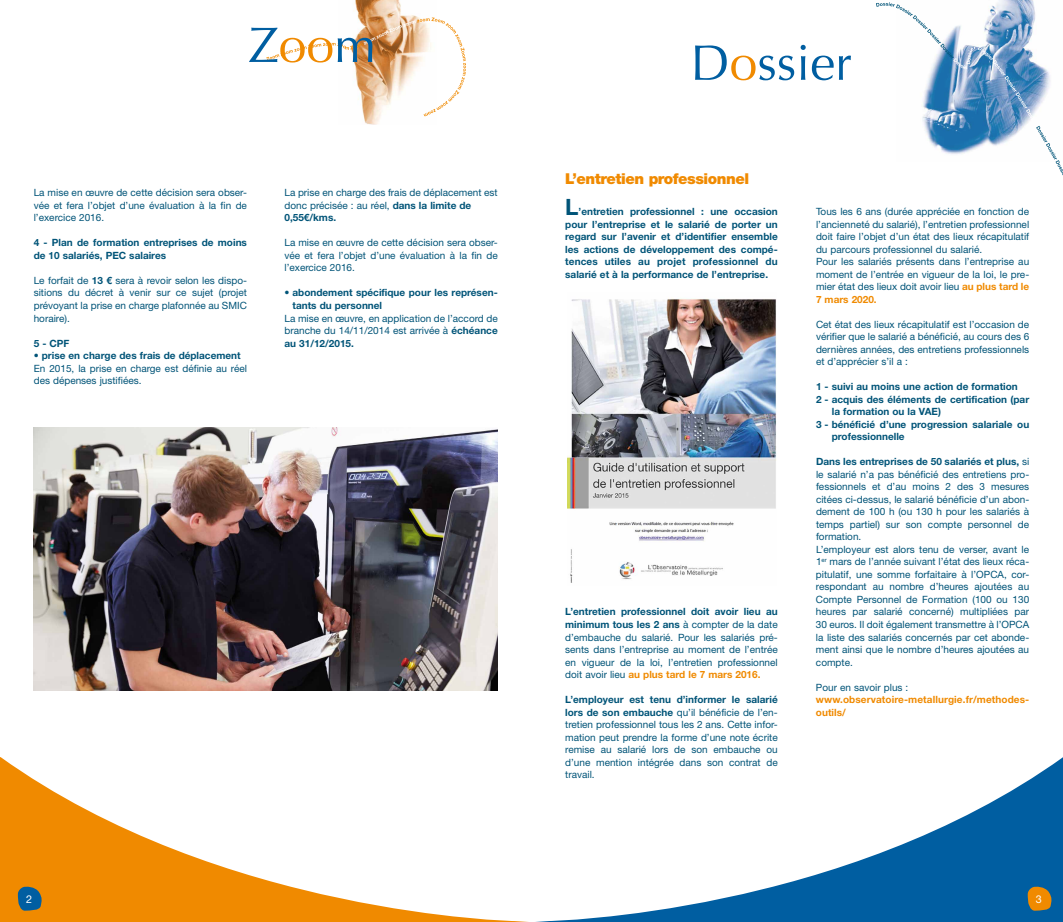
<style>
.page{position:relative;width:1063px;height:922px;background:#fff}
.page>*{position:absolute;margin:0;border:0;box-sizing:border-box;transform-origin:0 0}
.t1{font:50px "Optima";color:#005ea1}
.t2{font:700 22.5px "Helvetica Neue LT Std";color:#005478}
.t3{font:900 15px "Helvetica Neue LT Std";letter-spacing:-.03em;color:#f08a00}
.t4{font:10.75px "Helvetica Neue LT Std";color:#fff}
.t5{font:10px/12.5px "Helvetica Neue LT Std";color:#005478;text-align:justify}
.t6{font:700 10px/12.5px "Helvetica Neue LT Std";color:#005478}
.t7{font:700 10px/12.5px "Helvetica Neue LT Std";letter-spacing:.01em;color:#f08a00}
.s1{color:#f08a00}
.s2{font-weight:700}
.s3{font-weight:700;color:#f08a00}
</style>
<div class="page">
<img style="left:354px;top:0;width:81px;height:125px">
<svg style="left:266px;top:18px;width:200px;height:98px"></svg>
<svg style="left:0;top:757px;width:511px;height:164px"></svg>
<svg style="left:17px;top:885px;width:26px;height:25px"></svg>
<svg style="left:552px;top:757px;width:511px;height:164px"></svg>
<svg style="left:1027px;top:885px;width:26px;height:25px"></svg>
<svg style="left:876px;top:2px;width:187px;height:173px"></svg>
<img style="left:567px;top:298px;width:209px;height:285px">
<img style="left:34px;top:427px;width:464px;height:263px">
<h1 class="t1" style="left:248px;top:16px;width:129px">Z<span class="s1">oo</span>m</h1>
<p class="t5" style="left:34px;top:186px;width:215px">La mise en œuvre de cette décision sera obser&shy;vée et fera l’objet d’une évaluation à la fin de l’exercice 2016.</p>
<p class="t6" style="left:34px;top:236px;width:215px">4 - Plan de formation entreprises de moins de 10 salariés, PEC salaires</p>
<p class="t5" style="left:34px;top:274px;width:215px">Le forfait de <span class="s2">13 €</span> sera à revoir selon les dispo&shy;sitions du décret à venir sur ce sujet (projet prévoyant la prise en charge plafonnée au SMIC horaire).</p>
<p class="t6" style="left:34px;top:336px;width:37px">5 - CPF</p>
<p class="t6" style="left:34px;top:349px;width:208px">• prise en charge des frais de déplacement</p>
<p class="t5" style="left:34px;top:361px;width:215px">En 2015, la prise en charge est définie au réel des dépenses justifiées.</p>
<p class="t5" style="left:285px;top:186px;width:215px;text-align:left">La prise en charge des frais de déplacement est donc précisée : au réel, <span class="s2">dans la limite de<br>0,55€/kms.</span></p>
<p class="t5" style="left:285px;top:236px;width:215px">La mise en œuvre de cette décision sera obser&shy;vée et fera l’objet d’une évaluation à la fin de l’exercice 2016.</p>
<p class="t6" style="left:293px;top:286px;width:207px;text-indent:-8px">• abondement spécifique pour les représen&shy;tants du personnel</p>
<p class="t5" style="left:285px;top:311px;width:215px">La mise en œuvre, en application de l’accord de branche du 14/11/2014 est arrivée à <span class="s2">échéance au 31/12/2015.</span></p>
<p class="t4" style="left:26px;top:892px;width:8px">2</p>
<h1 class="t1" style="left:691px;top:34px;width:163px">D<span class="s1">o</span>ssier</h1>
<h3 class="t3" style="left:565px;top:169px;width:185px">L’entretien professionnel</h3>
<h2 class="t2" style="left:565px;top:193px;width:15px">L</h2>
<p class="t6" style="left:565px;top:205px;width:214px;text-align:justify;text-indent:13px">’entretien professionnel : une occasion pour l’entreprise et le salarié de porter un regard sur l’avenir et d’identifier ensemble les actions de développement des compé&shy;tences utiles au projet professionnel du salarié et à la performance de l’entreprise.</p>
<p class="t5" style="left:565px;top:605px;width:214px"><span class="s2">L’entretien professionnel doit avoir lieu au minimum tous les 2 ans</span> à compter de la date d’embauche du salarié. Pour les salariés pré&shy;sents dans l’entreprise au moment de l’entrée en vigueur de la loi, l’entretien professionnel doit avoir lieu <span class="s3">au plus tard le 7 mars 2016.</span></p>
<p class="t5" style="left:565px;top:693px;width:214px"><span class="s2">L’employeur est tenu d’informer le salarié lors de son embauche</span> qu’il bénéficie de l’en&shy;tretien professionnel tous les 2 ans. Cette infor&shy;mation peut prendre la forme d’une note écrite remise au salarié lors de son embauche ou d’une mention intégrée dans son contrat de travail.</p>
<p class="t5" style="left:816px;top:205px;width:215px;text-align:left">Tous les 6 ans (durée appréciée en fonction de l’ancienneté du salarié), l’entretien professionnel doit faire l’objet d’un état des lieux récapitulatif du parcours professionnel du salarié.<br>Pour les salariés présents dans l’entreprise au moment de l’entrée en vigueur de la loi, le pre&shy;mier état des lieux doit avoir lieu <span class="s3">au plus tard le 7 mars 2020.</span></p>
<p class="t5" style="left:816px;top:318px;width:215px">Cet état des lieux récapitulatif est l’occasion de vérifier que le salarié a bénéficié, au cours des 6 dernières années, des entretiens professionnels et d’apprécier s’il a :</p>
<p class="t6" style="left:816px;top:380px;width:203px">1 - suivi au moins une action de formation</p>
<p class="t6" style="left:816px;top:392px;width:215px">2 - acquis des éléments de certification (par</p>
<p class="t6" style="left:832px;top:405px;width:111px">la formation ou la VAE)</p>
<p class="t6" style="left:816px;top:417px;width:215px">3 - bénéficié d’une progression salariale ou</p>
<p class="t6" style="left:832px;top:430px;width:74px">professionnelle</p>
<p class="t5" style="left:816px;top:455px;width:215px;text-align:left"><span class="s2">Dans les entreprises de 50 salariés et plus,</span> si le salarié n’a pas bénéficié des entretiens pro&shy;fessionnels et d’au moins 2 des 3 mesures citées ci-dessus, le salarié bénéficie d’un abon&shy;dement de 100 h (ou 130 h pour les salariés à temps partiel) sur son compte personnel de formation.<br>L’employeur est alors tenu de verser, avant le 1<sup>er</sup> mars de l’année suivant l’état des lieux réca&shy;pitulatif, une somme forfaitaire à l’OPCA, cor&shy;respondant au nombre d’heures ajoutées au Compte Personnel de Formation (100 ou 130 heures par salarié concerné) multipliées par 30 euros. Il doit également transmettre à l’OPCA la liste des salariés concernés par cet abonde&shy;ment ainsi que le nombre d’heures ajoutées au compte.</p>
<p class="t5" style="left:816px;top:680px;width:94px">Pour en savoir plus :</p>
<p class="t7" style="left:816px;top:692px;width:215px">www.observatoire-metallurgie.fr/methodes&shy;outils/</p>
<p class="t4" style="left:1036px;top:892px;width:8px">3</p>
</div>
